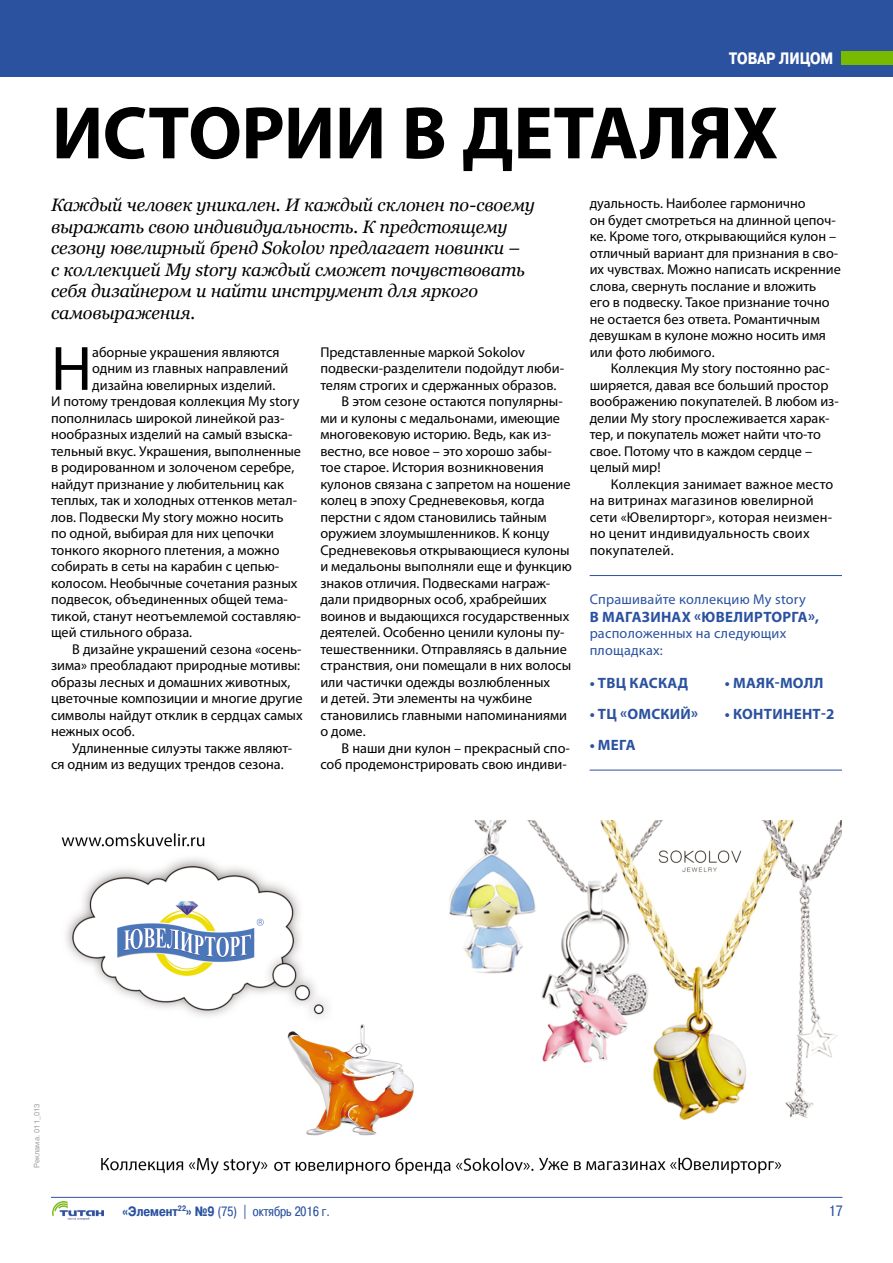
<style>
.page{position:relative;width:893px;height:1263px;background:#fff}
.page>*{position:absolute;margin:0;border:0;box-sizing:border-box;transform-origin:0 0}
.t1{font:700 75px "Myriad Pro";color:#000}
.t2{font:63.15px "Myriad Pro";color:#000}
.t3{font:italic 18px/21.6px "Georgia";letter-spacing:-.01em;color:#000}
.t4{font:700 16.5px "Pragmatica Condensed Cyr";color:#fff}
.t5{font:700 15px "Myriad Pro";letter-spacing:.02em;color:#2b529f}
.t6{font:15px "Pragmatica Condensed Cyr";color:#2b529f}
.t7{font:14.25px/16.5px "Myriad Pro";color:#000}
.t8{font:14.25px/16.5px "Myriad Pro";letter-spacing:.015em;color:#2b529f}
.t9{font:13.5px "Pragmatica Condensed Cyr";color:#2b529f}
.t10{font:7.5px "Helios";color:#a0a0a0}
.s1{font-weight:700}
</style>
<div class="page">
<div style="left:0;top:0;width:893px;height:77px;background:#2b529f"></div>
<div style="left:842px;top:51px;width:51px;height:13px;background:#78ba00"></div>
<hr style="left:51px;top:1197px;width:791px;height:1px;background:#2b529f">
<img style="left:52px;top:1201px;width:51px;height:18px">
<img style="left:61px;top:821px;width:781px;height:354px">
<hr style="left:590px;top:575px;width:252px;height:1px;background:#2b529f">
<hr style="left:590px;top:770px;width:252px;height:1px;background:#2b529f">
<p class="t4" style="left:729px;top:49px;width:104px">товар лицом</p>
<h1 class="t1" style="left:52px;top:84px;width:48px">ИСТОРИИ</h1>
<h1 class="t1" style="left:402px;top:84px;width:107px">В ДЕТАЛЯХ</h1>
<p class="t3" style="left:51px;top:194px;width:485px">Каждый человек уникален. И каждый склонен по-своему выражать свою индивидуальность. К предстоящему сезону ювелирный бренд Sokolov предлагает новинки –<br>с коллекцией My story каждый сможет почувствовать себя дизайнером и найти инструмент для яркого самовыражения.</p>
<h2 class="t2" style="left:51px;top:330px;width:43px">Н</h2>
<p class="t7" style="left:92px;top:344px;width:189px">аборные украшения являются</p>
<p class="t7" style="left:590px;top:195px;width:253px">дуальность. Наиболее гармонично<br>он будет смотреться на длинной цепоч&shy;ке. Кроме того, открывающийся кулон – отличный вариант для признания в сво&shy;их чувствах. Можно написать искренние слова, свернуть послание и вложить<br>его в подвеску. Такое признание точно не остается без ответа. Романтичным девушкам в кулоне можно носить имя или фото любимого.</p>
<p class="t7" style="left:590px;top:360px;width:251px;text-indent:21px">Коллекция My story постоянно рас&shy;ширяется, давая все больший простор воображению покупателей. В любом из&shy;делии My story прослеживается харак&shy;тер, и покупатель может найти что-то свое. Потому что в каждом сердце – целый мир!</p>
<p class="t7" style="left:590px;top:475px;width:245px;text-indent:21px">Коллекция занимает важное место на витринах магазинов ювелирной сети «Ювелирторг», которая неизмен&shy;но ценит индивидуальность своих покупателей.</p>
<p class="t7" style="left:320px;top:344px;width:206px">Представленные маркой Sokolov</p>
<p class="t7" style="left:320px;top:360px;width:245px">подвески-разделители подойдут люби-</p>
<p class="t7" style="left:320px;top:377px;width:238px">телям строгих и сдержанных образов.</p>
<p class="t7" style="left:342px;top:393px;width:223px">В этом сезоне остаются популярны-</p>
<p class="t7" style="left:320px;top:410px;width:241px">ми и кулоны с медальонами, имеющие</p>
<p class="t7" style="left:320px;top:426px;width:232px">многовековую историю. Ведь, как из-</p>
<p class="t7" style="left:320px;top:443px;width:233px">вестно, все новое – это хорошо забы-</p>
<p class="t7" style="left:320px;top:459px;width:225px">тое старое. История возникновения</p>
<p class="t7" style="left:320px;top:476px;width:252px">кулонов связана с запретом на ношение</p>
<p class="t7" style="left:320px;top:492px;width:226px">колец в эпоху Средневековья, когда</p>
<p class="t7" style="left:320px;top:509px;width:228px">перстни с ядом становились тайным</p>
<p class="t7" style="left:320px;top:525px;width:231px">оружием злоумышленников. К концу</p>
<p class="t7" style="left:320px;top:542px;width:251px">Средневековья открывающиеся кулоны</p>
<p class="t7" style="left:320px;top:558px;width:253px">и медальоны выполняли еще и функцию</p>
<p class="t7" style="left:320px;top:575px;width:231px">знаков отличия. Подвесками награж-</p>
<p class="t7" style="left:320px;top:591px;width:228px">дали придворных особ, храбрейших</p>
<p class="t7" style="left:320px;top:608px;width:250px">воинов и выдающихся государственных</p>
<p class="t7" style="left:320px;top:624px;width:246px">деятелей. Особенно ценили кулоны пу-</p>
<p class="t7" style="left:320px;top:641px;width:248px">тешественники. Отправляясь в дальние</p>
<p class="t7" style="left:320px;top:657px;width:253px">странствия, они помещали в них волосы</p>
<p class="t7" style="left:320px;top:674px;width:231px">или частички одежды возлюбленных</p>
<p class="t7" style="left:320px;top:690px;width:213px">и детей. Эти элементы на чужбине</p>
<p class="t7" style="left:320px;top:707px;width:248px">становились главными напоминаниями</p>
<p class="t7" style="left:320px;top:723px;width:47px">о доме.</p>
<p class="t7" style="left:342px;top:740px;width:230px">В наши дни кулон – прекрасный спо-</p>
<p class="t7" style="left:320px;top:756px;width:248px">соб продемонстрировать свою индиви-</p>
<p class="t7" style="left:92px;top:360px;width:198px">одним из главных направлений</p>
<p class="t7" style="left:92px;top:377px;width:185px">дизайна ювелирных изделий.</p>
<p class="t7" style="left:51px;top:393px;width:250px">И потому трендовая коллекция My story</p>
<p class="t7" style="left:51px;top:410px;width:235px">пополнилась широкой линейкой раз-</p>
<p class="t7" style="left:51px;top:426px;width:243px">нообразных изделий на самый взыска-</p>
<p class="t7" style="left:51px;top:443px;width:252px">тельный вкус. Украшения, выполненные</p>
<p class="t7" style="left:51px;top:459px;width:245px">в родированном и золоченом серебре,</p>
<p class="t7" style="left:51px;top:476px;width:234px">найдут признание у любительниц как</p>
<p class="t7" style="left:51px;top:492px;width:248px">теплых, так и холодных оттенков метал-</p>
<p class="t7" style="left:51px;top:509px;width:234px">лов. Подвески My story можно носить</p>
<p class="t7" style="left:51px;top:525px;width:225px">по одной, выбирая для них цепочки</p>
<p class="t7" style="left:51px;top:542px;width:230px">тонкого якорного плетения, а можно</p>
<p class="t7" style="left:51px;top:558px;width:229px">собирать в сеты на карабин с цепью-</p>
<p class="t7" style="left:51px;top:575px;width:248px">колосом. Необычные сочетания разных</p>
<p class="t7" style="left:51px;top:591px;width:238px">подвесок, объединенных общей тема-</p>
<p class="t7" style="left:51px;top:608px;width:251px">тикой, станут неотъемлемой составляю-</p>
<p class="t7" style="left:51px;top:624px;width:143px">щей стильного образа.</p>
<p class="t7" style="left:72px;top:641px;width:230px">В дизайне украшений сезона «осень-</p>
<p class="t7" style="left:51px;top:657px;width:251px">зима» преобладают природные мотивы:</p>
<p class="t7" style="left:51px;top:674px;width:241px">образы лесных и домашних животных,</p>
<p class="t7" style="left:51px;top:690px;width:253px">цветочные композиции и многие другие</p>
<p class="t7" style="left:51px;top:707px;width:253px">символы найдут отклик в сердцах самых</p>
<p class="t7" style="left:51px;top:723px;width:85px">нежных особ.</p>
<p class="t7" style="left:72px;top:740px;width:221px">Удлиненные силуэты также являют-</p>
<p class="t7" style="left:51px;top:756px;width:234px">ся одним из ведущих трендов сезона.</p>
<p class="t8" style="left:590px;top:591px;width:218px">Спрашивайте коллекцию My story</p>
<p class="t5" style="left:590px;top:607px;width:231px">в магазинах «Ювелирторга»,</p>
<p class="t8" style="left:590px;top:625px;width:198px">расположенных на следующих площадках:</p>
<p class="t5" style="left:725px;top:673px;width:100px">• Маяк-Молл</p>
<p class="t5" style="left:725px;top:704px;width:111px">• Континент-2</p>
<p class="t5" style="left:590px;top:673px;width:100px">• ТВЦ Каскад</p>
<p class="t5" style="left:590px;top:704px;width:110px">• ТЦ «Омский»</p>
<p class="t5" style="left:590px;top:735px;width:47px">• МЕГА</p>
<p class="t10" style="left:32px;top:1168px;width:66px;rotate:-90deg">Реклама. 011_013</p>
<p class="t9" style="left:123px;top:1203px;width:209px"><span class="s1">«Элемент</span><sup>22</sup><span class="s1">» №9</span> (75) | октябрь 2016 г.</p>
<p class="t6" style="left:829px;top:1203px;width:15px">17</p>
</div>
